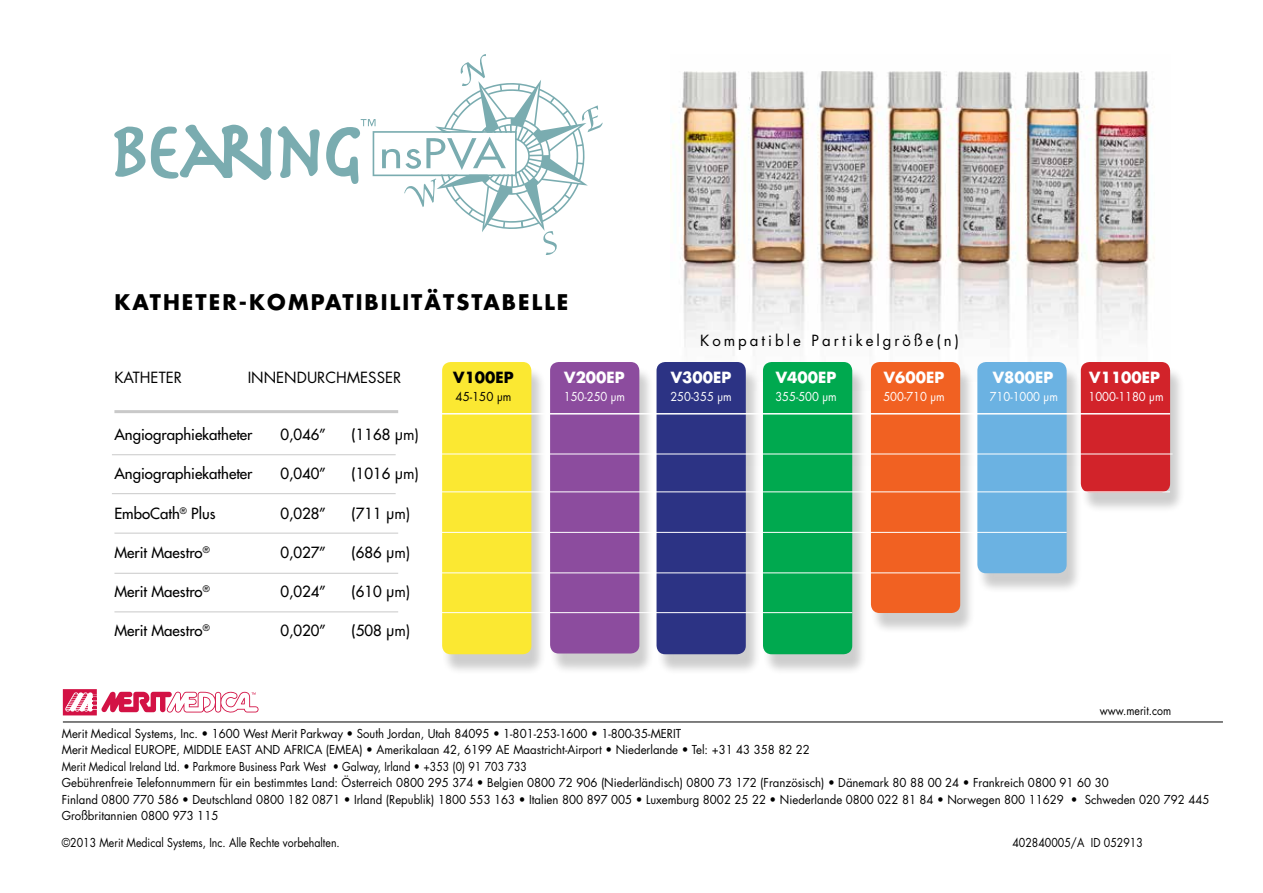
<style>
.page{position:relative;width:1263px;height:893px;background:#fff}
.page>*{position:absolute;margin:0;border:0;box-sizing:border-box;transform-origin:0 0}
.t1{font:700 21px "Futura";letter-spacing:.1em;color:#000}
.t2{font:15px "Futura";color:#000}
.t3{font:15px "Futura";letter-spacing:.2em;color:#000}
.t4{font:700 15px "Futura";color:#fff}
.t5{font:700 15px "Futura";color:#000}
.t6{font:12px/16.5px "Futura";color:#000;scale:.95 1}
.t7{font:12px "Futura";color:#000;scale:.88 1}
.t8{font:12px "Futura";color:#fff;scale:.93 1}
.t9{font:12px "Futura";color:#000;scale:.96 1}
.s1{font-size:16.5px}
.s2{font-style:inherit}
</style>
<div class="page">
<img style="left:670px;top:71px;width:500px;height:296px">
<div style="left:762px;top:367px;width:106px;height:308px;background:#000;opacity:.2"></div>
<div style="left:763px;top:362px;width:89px;height:292px;background:#00a94f;border-radius:9px"></div>
<div style="left:656px;top:367px;width:105px;height:308px;background:#000;opacity:.2"></div>
<div style="left:656px;top:362px;width:90px;height:292px;background:#2c3384;border-radius:9px"></div>
<div style="left:549px;top:367px;width:106px;height:307px;background:#000;opacity:.2"></div>
<div style="left:550px;top:362px;width:89px;height:291px;background:#8c4c9e;border-radius:9px"></div>
<div style="left:441px;top:367px;width:106px;height:308px;background:#000;opacity:.2"></div>
<div style="left:442px;top:362px;width:89px;height:292px;background:#fbe832;border-radius:9px"></div>
<div style="left:870px;top:367px;width:106px;height:267px;background:#000;opacity:.2"></div>
<div style="left:871px;top:362px;width:89px;height:251px;background:#f16122;border-radius:9px"></div>
<div style="left:976px;top:367px;width:106px;height:227px;background:#000;opacity:.2"></div>
<div style="left:977px;top:362px;width:90px;height:211px;background:#6bb2e2;border-radius:9px"></div>
<div style="left:1080px;top:367px;width:106px;height:146px;background:#000;opacity:.2"></div>
<div style="left:1081px;top:362px;width:89px;height:130px;background:#d2232a;border-radius:9px"></div>
<svg style="left:63px;top:689px;width:196px;height:26px"></svg>
<hr style="left:63px;top:722px;width:1160px;height:1px;background:#000">
<hr style="left:114px;top:454px;width:1058px;height:1px;background:#fff">
<hr style="left:112px;top:491px;width:1058px;height:1px;background:#fff">
<hr style="left:114px;top:532px;width:953px;height:1px;background:#fff">
<hr style="left:114px;top:572px;width:846px;height:1px;background:#fff">
<hr style="left:114px;top:612px;width:738px;height:1px;background:#fff">
<hr style="left:112px;top:413px;width:1058px;height:2px;background:#fff">
<hr style="left:114px;top:410px;width:284px;height:3px;background:#c9c9c9">
<hr style="left:112px;top:454px;width:284px;height:1px;background:#c9c9c9">
<hr style="left:112px;top:493px;width:284px;height:1px;background:#c9c9c9">
<hr style="left:114px;top:533px;width:284px;height:1px;background:#c9c9c9">
<hr style="left:114px;top:573px;width:284px;height:1px;background:#c9c9c9">
<hr style="left:114px;top:611px;width:284px;height:1px;background:#c9c9c9">
<svg style="left:114px;top:124px;width:158px;height:56px"></svg>
<svg style="left:278px;top:126px;width:42px;height:52px"></svg>
<svg style="left:326px;top:54px;width:276px;height:201px"></svg>
<h1 class="t1" style="left:114px;top:288px;width:455px">KATHETER-KOMPATIBILITÄTSTABELLE</h1>
<p class="t3" style="left:700px;top:331px;width:260px">Kompatible Partikelgröße(n)</p>
<p class="t3" style="left:114px;top:367px;width:44px">Katheter</p>
<p class="t3" style="left:248px;top:367px;width:15px">Innendurc</p>
<p class="t3" style="left:336px;top:367px;width:20px">hmesser</p>
<p class="t5" style="left:453px;top:367px;width:52px">V100EP</p>
<p class="t4" style="left:564px;top:367px;width:52px">V200EP</p>
<p class="t4" style="left:671px;top:367px;width:52px">V300EP</p>
<p class="t4" style="left:776px;top:367px;width:52px">V400EP</p>
<p class="t4" style="left:884px;top:367px;width:52px">V600EP</p>
<p class="t4" style="left:993px;top:367px;width:52px">V800EP</p>
<p class="t4" style="left:1089px;top:367px;width:63px">V1100EP</p>
<p class="t9" style="left:456px;top:388px;width:60px">45-150 µm</p>
<p class="t8" style="left:564px;top:388px;width:67px">150-250 µm</p>
<p class="t8" style="left:670px;top:388px;width:67px">250-355 µm</p>
<p class="t8" style="left:775px;top:388px;width:67px">355-500 µm</p>
<p class="t8" style="left:883px;top:388px;width:67px">500-710 µm</p>
<p class="t8" style="left:990px;top:388px;width:75px">710-1000 µm</p>
<p class="t8" style="left:1088px;top:388px;width:82px">1000-1180 µm</p>
<p class="t2" style="left:114px;top:425px;width:140px">Angiographiekatheter</p>
<p class="t2" style="left:280px;top:425px;width:47px">0,046”</p>
<p class="t2" style="left:351px;top:425px;width:69px">(1168 <span class="s1">µ</span><span class="s2">m)</span></p>
<p class="t2" style="left:114px;top:464px;width:140px">Angiographiekatheter</p>
<p class="t2" style="left:280px;top:464px;width:47px">0,040”</p>
<p class="t2" style="left:351px;top:464px;width:69px">(1016 <span class="s1">µ</span><span class="s2">m)</span></p>
<p class="t2" style="left:114px;top:503px;width:102px">EmboCath<sup>®</sup> Plus</p>
<p class="t2" style="left:280px;top:503px;width:47px">0,028”</p>
<p class="t2" style="left:351px;top:503px;width:60px">(711 <span class="s1">µ</span><span class="s2">m)</span></p>
<p class="t2" style="left:114px;top:542px;width:97px">Merit Maestro<sup>®</sup></p>
<p class="t2" style="left:280px;top:542px;width:47px">0,027”</p>
<p class="t2" style="left:351px;top:542px;width:60px">(686 <span class="s1">µ</span><span class="s2">m)</span></p>
<p class="t2" style="left:114px;top:582px;width:97px">Merit Maestro<sup>®</sup></p>
<p class="t2" style="left:280px;top:582px;width:47px">0,024”</p>
<p class="t2" style="left:351px;top:582px;width:60px">(610 <span class="s1">µ</span><span class="s2">m)</span></p>
<p class="t2" style="left:114px;top:621px;width:97px">Merit Maestro<sup>®</sup></p>
<p class="t2" style="left:280px;top:621px;width:47px">0,020”</p>
<p class="t2" style="left:351px;top:621px;width:60px">(508 <span class="s1">µ</span><span class="s2">m)</span></p>
<p class="t7" style="left:1100px;top:703px;width:83px">www.merit.com</p>
<p class="t6" style="left:62px;top:725px;width:1209px">Merit Medical Systems, Inc. • 1600 West Merit Parkway • South Jordan, Utah 84095 • 1-801-253-1600 • 1-800-35-MERIT<br>Merit Medical EUROPE, MIDDLE EAST AND AFRICA (EMEA) • Amerikalaan 42, 6199 AE Maastricht-Airport • Niederlande • Tel: +31 43 358 82 22<br>Merit Medical Ireland Ltd. • Parkmore Business Park West • Galway, Irland • +353 (0) 91 703 733<br>Gebührenfreie Telefonnummern für ein bestimmtes Land: Österreich 0800 295 374 • Belgien 0800 72 906 (Niederländisch) 0800 73 172 (Französisch) • Dänemark 80 88 00 24 • Frankreich 0800 91 60 30<br>Finland 0800 770 586 • Deutschland 0800 182 0871 • Irland (Republik) 1800 553 163 • Italien 800 897 005 • Luxemburg 8002 25 22 • Niederlande 0800 022 81 84 • Norwegen 800 11629 • Schweden 020 792 445<br>Großbritannien 0800 973 115</p>
<p class="t7" style="left:62px;top:835px;width:317px">©2013 Merit Medical Systems, Inc. Alle Rechte vorbehalten.</p>
<p class="t7" style="left:1012px;top:835px;width:150px">402840005/A ID 052913</p>
</div>
